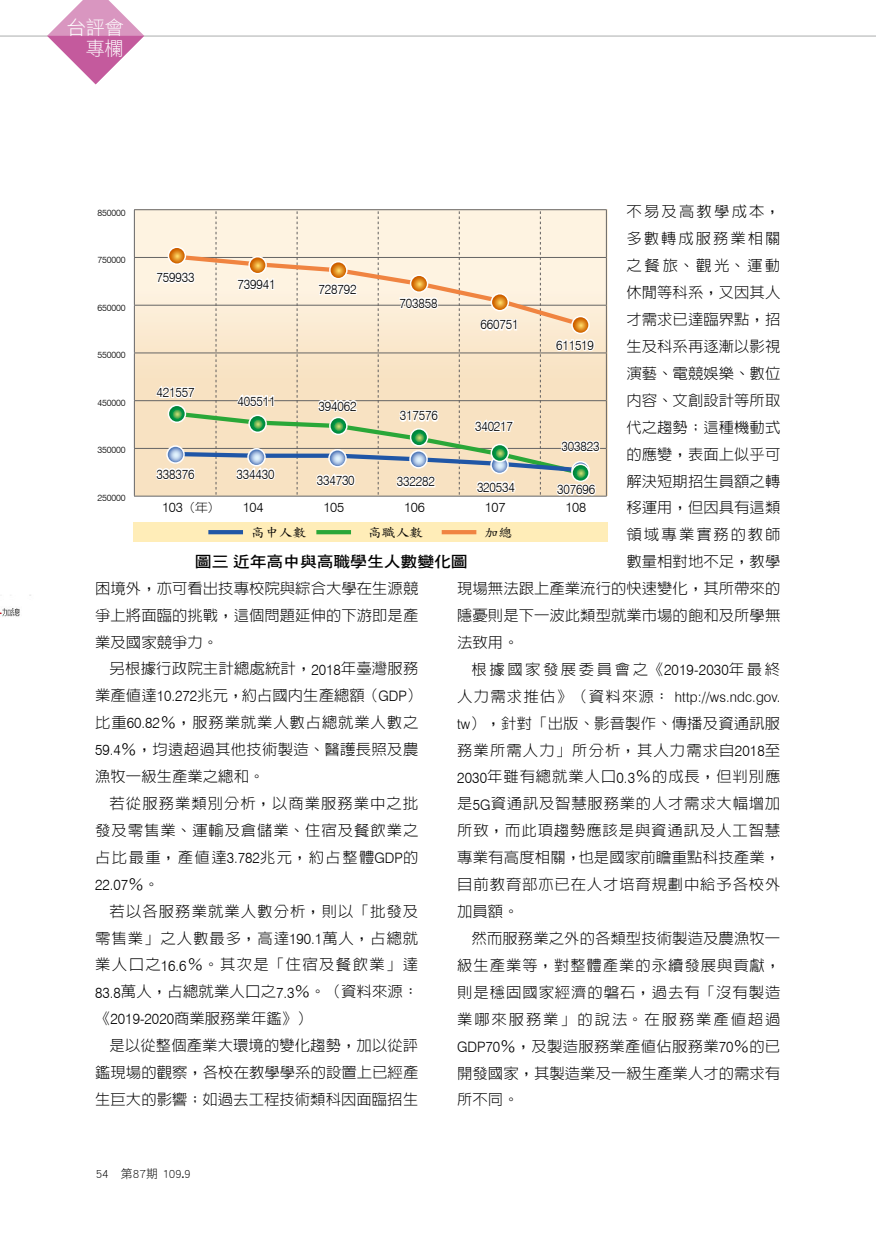
<style>
.page{position:relative;width:876px;height:1234px;background:#fff}
.page>*{position:absolute;margin:0;border:0;box-sizing:border-box;transform-origin:0 0}
.t1{font:19.2px/21.3px "DF Li Hei Lt WIN BF";color:#fff;text-align:right}
.t2{font:15.45px "DF Hei Std W7";letter-spacing:-.01em;color:#000;scale:1.1 1}
.t3{font:300 15px/26.8px "AR Hei B5 HK";color:#000;text-align:justify}
.t4{font:300 15px "AR Hei B5 HK";letter-spacing:.17em;color:#000}
.t5{font:300 15px "AR Hei B5 HK";letter-spacing:.125em;color:#000}
.t6{font:300 15px "AR Hei B5 HK";letter-spacing:.14em;color:#000}
.t7{font:300 15px "Swiss 721 BT";color:#000;scale:.93 1}
.t8{font:300 14.4px "Swiss 721 BT";letter-spacing:.01em;color:#000;scale:.94 1}
.t9{font:300 13.5px "Swiss 721 BT";letter-spacing:-.01em;color:#000;scale:.9 1}
.t10{font:300 13.5px "Swiss 721 BT";letter-spacing:-.01em;color:#000}
.t11{font:12.75px "DF Biao Kai Shu Std W5";letter-spacing:-.01em;color:#000;scale:1.1 1}
.t12{font:12px "DF Hei Std W3";color:#000}
.t13{font:300 9.15px "Swiss 721 BT";letter-spacing:-.01em;color:#000}
.s1{font-family:"Swiss 721 BT"}
.s2{font-family:"Swiss 721 BT";font-size:14.4px}
.s3{font-family:"AR Hei B5 HK";font-size:15px}
.s4{font-family:"AR Hei B5 HK";font-size:12px}
.s5{font-size:14.4px}
.s6{font-family:"AR Hei B5 HK"}
</style>
<div class="page">
<svg style="left:135px;top:209px;width:473px;height:286px;background:#f7e6cd"></svg>
<hr style="left:134px;top:209px;width:473px;height:1px;background:#656464">
<hr style="left:134px;top:210px;width:1px;height:47px;background:#656464">
<hr style="left:606px;top:210px;width:1px;height:47px;background:#656464">
<hr style="left:134px;top:257px;width:473px;height:1px;background:#656464">
<hr style="left:134px;top:258px;width:1px;height:47px;background:#656464">
<hr style="left:606px;top:258px;width:1px;height:47px;background:#656464">
<hr style="left:134px;top:305px;width:473px;height:1px;background:#656464">
<hr style="left:134px;top:305px;width:1px;height:47px;background:#656464">
<hr style="left:606px;top:305px;width:1px;height:47px;background:#656464">
<hr style="left:134px;top:352px;width:473px;height:1px;background:#656464">
<hr style="left:134px;top:353px;width:1px;height:47px;background:#656464">
<hr style="left:606px;top:353px;width:1px;height:47px;background:#656464">
<hr style="left:134px;top:400px;width:473px;height:1px;background:#656464">
<hr style="left:134px;top:401px;width:1px;height:47px;background:#656464">
<hr style="left:606px;top:401px;width:1px;height:47px;background:#656464">
<hr style="left:134px;top:448px;width:473px;height:1px;background:#656464">
<hr style="left:134px;top:448px;width:1px;height:47px;background:#656464">
<hr style="left:606px;top:448px;width:1px;height:47px;background:#656464">
<hr style="left:134px;top:495px;width:473px;height:1px;background:#656464">
<hr style="left:0;top:35px;width:876px;height:2px;background:#b5b6b6">
<svg style="left:47px;top:0;width:97px;height:84px"></svg>
<img style="left:0;top:594px;width:31px;height:23px">
<div style="left:133px;top:522px;width:475px;height:20px;background:#ffedb8"></div>
<hr style="left:208px;top:530px;width:35px;height:4px;background:#2056a6">
<hr style="left:316px;top:530px;width:35px;height:4px;background:#2aa738">
<hr style="left:442px;top:530px;width:34px;height:4px;background:#f08441">
<svg style="left:154px;top:211px;width:448px;height:286px;background:#eee0c9"></svg>
<p class="t1" style="left:67px;top:17px;width:58px">台評會專欄</p>
<p class="t6" style="left:626px;top:204px;width:155px">不易及高教學成本，</p>
<p class="t5" style="left:626px;top:231px;width:155px">多數轉成服務業相關</p>
<p class="t3" style="left:626px;top:252px;width:155px">之餐旅、觀光、運動</p>
<p class="t3" style="left:626px;top:279px;width:155px">休閒等科系，又因其人</p>
<p class="t3" style="left:626px;top:306px;width:155px">才需求已達臨界點，招</p>
<p class="t3" style="left:626px;top:333px;width:155px">生及科系再逐漸以影視</p>
<p class="t3" style="left:626px;top:360px;width:155px">演藝、電競娛樂、數位</p>
<p class="t3" style="left:626px;top:386px;width:155px">內容、文創設計等所取</p>
<p class="t3" style="left:626px;top:413px;width:155px">代之趨勢；這種機動式</p>
<p class="t3" style="left:626px;top:440px;width:155px">的應變，表面上似乎可</p>
<p class="t3" style="left:626px;top:467px;width:155px">解決短期招生員額之轉</p>
<p class="t3" style="left:626px;top:494px;width:155px">移運用，但因具有這類</p>
<p class="t5" style="left:626px;top:527px;width:155px">領域專業實務的教師</p>
<p class="t3" style="left:626px;top:548px;width:155px">數量相對地不足，教學</p>
<p class="t3" style="left:457px;top:575px;width:325px">現場無法跟上產業流行的快速變化，其所帶來的</p>
<p class="t3" style="left:457px;top:601px;width:325px">隱憂則是下一波此類型就業市場的飽和及所學無</p>
<p class="t3" style="left:457px;top:628px;width:63px">法致用。</p>
<p class="t4" style="left:472px;top:661px;width:310px">根據國家發展委員會之《<span class="s1">2019</span><span class="s2">-</span><span class="s1">2030</span>年最終</p>
<p class="t8" style="left:457px;top:688px;width:345px"><span class="s3">人力需求推估》（資料來源：</span> http://ws.ndc.gov.</p>
<p class="t3" style="left:457px;top:709px;width:325px"><span class="s2">tw</span>），針對「出版、影音製作、傳播及資通訊服務業所需人力」所分析，其人力需求自<span class="s1">2018</span>至<span class="s1">2030</span>年雖有總就業人口<span class="s1">0</span><span class="s2">.</span><span class="s1">3</span>％的成長，但判別應是<span class="s1">5</span><span class="s2">G</span>資通訊及智慧服務業的人才需求大幅增加所致，而此項趨勢應該是與資通訊及人工智慧專業有高度相關，也是國家前瞻重點科技產業，目前教育部亦已在人才培育規劃中給予各校外加員額。</p>
<p class="t3" style="left:457px;top:924px;width:325px;text-indent:14px">然而服務業之外的各類型技術製造及農漁牧一級生產業等，對整體產業的永續發展與貢獻，則是穩固國家經濟的磐石，過去有「沒有製造業哪來服務業」的說法。在服務業產值超過<span class="s2">GDP</span><span class="s1">70</span>％，及製造服務業產值佔服務業<span class="s1">70</span>％的已開發國家，其製造業及一級生產業人才的需求有所不同。</p>
<p class="t13" style="left:97px;top:207px;width:30px">850000</p>
<p class="t13" style="left:97px;top:254px;width:30px">750000</p>
<p class="t9" style="left:157px;top:269px;width:44px">759933</p>
<p class="t9" style="left:238px;top:276px;width:44px">739941</p>
<p class="t9" style="left:319px;top:281px;width:44px">728792</p>
<p class="t9" style="left:400px;top:294px;width:44px">703858</p>
<p class="t13" style="left:97px;top:302px;width:30px">650000</p>
<p class="t9" style="left:481px;top:316px;width:44px">660751</p>
<p class="t9" style="left:556px;top:336px;width:44px">611519</p>
<p class="t13" style="left:97px;top:349px;width:30px">550000</p>
<p class="t9" style="left:157px;top:384px;width:44px">421557</p>
<p class="t9" style="left:238px;top:392px;width:44px">405511</p>
<p class="t13" style="left:97px;top:397px;width:30px">450000</p>
<p class="t9" style="left:319px;top:397px;width:44px">394062</p>
<p class="t9" style="left:400px;top:407px;width:44px">317576</p>
<p class="t9" style="left:475px;top:418px;width:44px">340217</p>
<p class="t9" style="left:562px;top:438px;width:44px">303823</p>
<p class="t13" style="left:97px;top:444px;width:30px">350000</p>
<p class="t9" style="left:157px;top:465px;width:44px">338376</p>
<p class="t9" style="left:237px;top:465px;width:44px">334430</p>
<p class="t9" style="left:317px;top:471px;width:44px">334730</p>
<p class="t9" style="left:397px;top:473px;width:44px">332282</p>
<p class="t9" style="left:477px;top:478px;width:44px">320534</p>
<p class="t9" style="left:557px;top:481px;width:44px">307696</p>
<p class="t13" style="left:97px;top:492px;width:30px">250000</p>
<p class="t10" style="left:162px;top:499px;width:60px">103<span class="s4">（年）</span></p>
<p class="t10" style="left:243px;top:499px;width:22px">104</p>
<p class="t10" style="left:323px;top:499px;width:22px">105</p>
<p class="t10" style="left:404px;top:499px;width:22px">106</p>
<p class="t10" style="left:485px;top:499px;width:22px">107</p>
<p class="t10" style="left:565px;top:499px;width:22px">108</p>
<p class="t11" style="left:251px;top:525px;width:52px">高中人數</p>
<p class="t11" style="left:368px;top:525px;width:52px">高職人數</p>
<p class="t11" style="left:485px;top:525px;width:27px">加總</p>
<p class="t2" style="left:195px;top:553px;width:250px">圖三近年高中與高職學生人數變化圖</p>
<p class="t3" style="left:95px;top:574px;width:325px">困境外，亦可看出技專校院與綜合大學在生源競爭上將面臨的挑戰，這個問題延伸的下游即是產業及國家競爭力。</p>
<p class="t3" style="left:95px;top:655px;width:329px;text-align:left;text-indent:14px">另根據行政院主計總處統計，<span class="s1">2018</span>年臺灣服務業產值達<span class="s1">10</span><span class="s2">.</span><span class="s1">272</span>兆元，約占國內生產總額（<span class="s2">GDP</span>）比重<span class="s1">60</span><span class="s2">.</span><span class="s1">82</span>％，服務業就業人數占總就業人數之<br><span class="s1">59</span><span class="s2">.</span><span class="s1">4</span>％，均遠超過其他技術製造、醫護長照及農漁牧一級生產業之總和。</p>
<p class="t3" style="left:95px;top:789px;width:325px;text-indent:14px">若從服務業類別分析，以商業服務業中之批發及零售業、運輸及倉儲業、住宿及餐飲業之占比最重，產值達<span class="s1">3</span><span class="s2">.</span><span class="s1">782</span>兆元，約占整體<span class="s2">GDP</span>的</p>
<p class="t7" style="left:95px;top:875px;width:70px">22<span class="s5">.</span>07<span class="s6">％。</span></p>
<p class="t3" style="left:95px;top:897px;width:325px;text-indent:14px">若以各服務業就業人數分析，則以「批發及零售業」之人數最多，高達<span class="s1">190</span><span class="s2">.</span><span class="s1">1</span>萬人，占總就業人口之<span class="s1">16</span><span class="s2">.</span><span class="s1">6</span>％。其次是「住宿及餐飲業」達<span class="s1">83</span><span class="s2">.</span><span class="s1">8</span>萬人，占總就業人口之<span class="s1">7</span><span class="s2">.</span><span class="s1">3</span>％。（資料來源：《<span class="s1">2019</span><span class="s2">-</span><span class="s1">2020</span>商業服務業年鑑》）</p>
<p class="t3" style="left:95px;top:1031px;width:325px;text-indent:14px">是以從整個產業大環境的變化趨勢，加以從評鑑現場的觀察，各校在教學學系的設置上已經產生巨大的影響；如過去工程技術類科因面臨招生</p>
<p class="t12" style="left:96px;top:1167px;width:97px">54 第87期 109.9</p>
</div>
